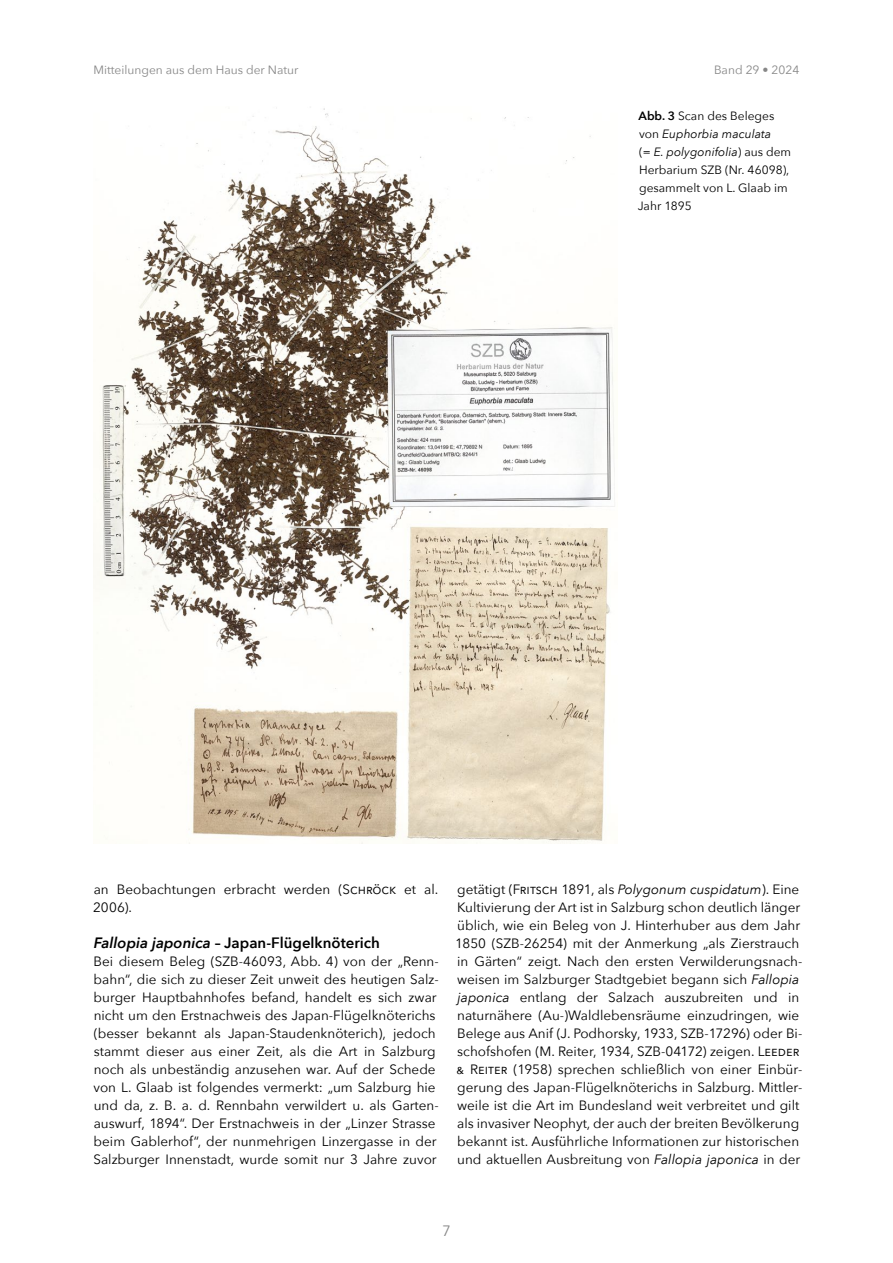
<style>
.page{position:relative;width:893px;height:1263px;background:#fff}
.page>*{position:absolute;margin:0;border:0;box-sizing:border-box;transform-origin:0 0}
.t1{font:600 15px "Avenir Next";color:#000}
.t2{font:15px "Avenir Next";color:#878787}
.t3{font:13.5px/18px "Avenir Next";color:#000}
.t4{font:12px/18px "Avenir Next";color:#000}
.t5{font:12px "Avenir Next";color:#878787}
.s1{font-weight:600}
.s2{font-style:italic}
</style>
<div class="page">
<img style="left:94px;top:108px;width:521px;height:736px">
<p class="t5" style="left:94px;top:60px;width:206px">Mitteilungen aus dem Haus der Natur</p>
<p class="t5" style="left:714px;top:60px;width:87px">Band 29 • 2024</p>
<p class="t4" style="left:638px;top:106px;width:155px"><span class="s1">Abb. 3</span> Scan des Beleges von <span class="s2">Euphorbia maculata<br></span>(= <span class="s2">E. polygonifolia</span>) aus dem<br>Herbarium SZB (Nr. 46098), gesammelt von L. Glaab im<br>Jahr 1895</p>
<p class="t3" style="left:93px;top:880px;width:347px">an Beobachtungen erbracht werden (Schröck et al.<br>2006).</p>
<p class="t1" style="left:94px;top:930px;width:288px"><span class="s2">Fallopia japonica</span> – Japan-Flügelknöterich</p>
<p class="t3" style="left:93px;top:952px;width:347px">Bei diesem Beleg (SZB-46093, Abb. 4) von der „Renn&shy;bahn“, die sich zu dieser Zeit unweit des heutigen Salz&shy;burger Hauptbahnhofes befand, handelt es sich zwar nicht um den Erstnachweis des Japan-Flügelknöterichs (besser bekannt als Japan-Staudenknöterich), jedoch stammt dieser aus einer Zeit, als die Art in Salzburg noch als unbeständig anzusehen war. Auf der Schede von L. Glaab ist folgendes vermerkt: „um Salzburg hie und da, z. B. a. d. Rennbahn verwildert u. als Garten&shy;auswurf, 1894“. Der Erstnachweis in der „Linzer Strasse beim Gablerhof“, der nunmehrigen Linzergasse in der Salzburger Innenstadt, wurde somit nur 3 Jahre zuvor</p>
<p class="t3" style="left:455px;top:880px;width:349px">getätigt (Fritsch 1891, als <span class="s2">Polygonum cuspidatum</span>). Eine Kultivierung der Art ist in Salzburg schon deutlich länger üblich, wie ein Beleg von J. Hinterhuber aus dem Jahr 1850 (SZB-26254) mit der Anmerkung „als Zierstrauch in Gärten“ zeigt. Nach den ersten Verwilderungsnach&shy;weisen im Salzburger Stadtgebiet begann sich <span class="s2">Fallopia japonica</span> entlang der Salzach auszubreiten und in naturnähere (Au-)Waldlebensräume einzudringen, wie Belege aus Anif (J. Podhorsky, 1933, SZB-17296) oder Bi&shy;schofshofen (M. Reiter, 1934, SZB-04172) zeigen. Leeder &amp; Reiter (1958) sprechen schließlich von einer Einbür&shy;gerung des Japan-Flügelknöterichs in Salzburg. Mittler&shy;weile ist die Art im Bundesland weit verbreitet und gilt als invasiver Neophyt, der auch der breiten Bevölkerung bekannt ist. Ausführliche Informationen zur historischen und aktuellen Ausbreitung von <span class="s2">Fallopia japonica</span> in der</p>
<p class="t2" style="left:442px;top:1218px;width:10px">7</p>
</div>
